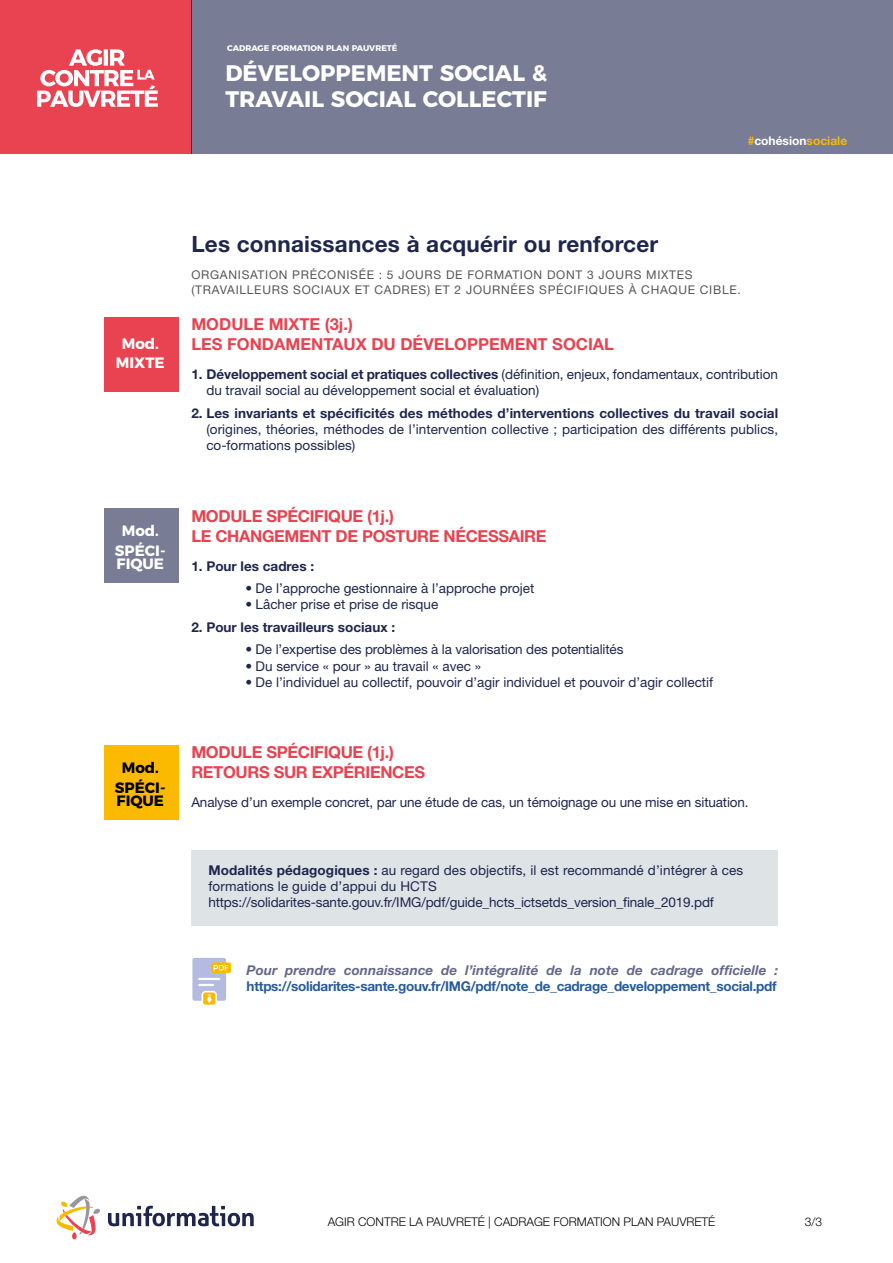
<style>
.page{position:relative;width:893px;height:1263px;background:#fff}
.page>*{position:absolute;margin:0;border:0;box-sizing:border-box;transform-origin:0 0}
.t1{font:700 22.5px/25.5px "Montserrat";color:#fff}
.t2{font:700 22.5px "Helvetica Neue LT Std";letter-spacing:.01em;color:#1e264e}
.t3{font:700 16.5px/19.8px "Helvetica Neue LT Std";letter-spacing:-.02em;color:#e94250}
.t4{font:700 16.5px/19.8px "Helvetica Neue LT Std";color:#e94250}
.t5{font:700 15px/19.5px "Montserrat";color:#fff;text-align:center}
.t6{font:700 15px/19.5px "Montserrat";color:#000;text-align:center}
.t7{font:13.5px/16.2px "Helvetica Neue LT Std";color:#1e264e}
.t8{font:700 13.5px "Helvetica Neue LT Std";letter-spacing:.005em;color:#1e264e}
.t9{font:700 13.5px "Helvetica Neue LT Std";letter-spacing:-.02em;color:#275b9b}
.t10{font:italic 700 13.5px "Helvetica Neue LT Std";letter-spacing:.005em;color:#64678b}
.t11{font:12px/14.4px "Helvetica Neue LT Std";letter-spacing:.06em;color:#575756}
.t12{font:300 12px "Helvetica Neue LT Std";color:#000}
.t13{font:700 12px "Helvetica Neue LT Std";color:#fbba00}
.t14{font:700 8.25px "Montserrat";color:#fff}
.s1{color:#fff}
.s2{font-weight:700}
</style>
<div class="page">
<svg style="left:56px;top:1195px;width:44px;height:44px"></svg>
<svg style="left:108px;top:1206px;width:146px;height:20px"></svg>
<div style="left:191px;top:850px;width:587px;height:76px;background:#dee3e6"></div>
<div style="left:191px;top:0;width:702px;height:153px;background:#787c94"></div>
<div style="left:0;top:0;width:191px;height:153px;background:#e94250"></div>
<svg style="left:37px;top:49px;width:121px;height:58px"></svg>
<div style="left:104px;top:317px;width:75px;height:75px;background:#e94250"></div>
<div style="left:104px;top:508px;width:75px;height:75px;background:#787c94"></div>
<div style="left:104px;top:745px;width:75px;height:75px;background:#fbba00"></div>
<div style="left:203px;top:992px;width:12px;height:13px;background:#fbba00;border-radius:3px"></div>
<div style="left:211px;top:962px;width:20px;height:11px;background:#fbba00;border-radius:2px"></div>
<svg style="left:192px;top:958px;width:36px;height:45px"></svg>
<p class="t14" style="left:227px;top:41px;width:172px">CADRAGE FORMATION PLAN PAUVRETÉ</p>
<h1 class="t1" style="left:225px;top:59px;width:323px">DÉVELOPPEMENT SOCIAL &amp;<br>TRAVAIL SOCIAL COLLECTIF</h1>
<p class="t13" style="left:748px;top:134px;width:101px">#<span class="s1">cohésion</span>sociale</p>
<p class="t5" style="left:116px;top:332px;width:50px">Mod.<br>MIXTE</p>
<p class="t5" style="left:115px;top:520px;width:52px">Mod.<br>SPÉCI-</p>
<p class="t5" style="left:117px;top:553px;width:49px">FIQUE</p>
<p class="t6" style="left:115px;top:757px;width:52px">Mod.<br>SPÉCI-</p>
<p class="t6" style="left:117px;top:790px;width:49px">FIQUE</p>
<h1 class="t2" style="left:191px;top:230px;width:468px">Les connaissances à acquérir ou renforcer</h1>
<p class="t11" style="left:191px;top:268px;width:551px">ORGANISATION PRÉCONISÉE : 5 JOURS DE FORMATION DONT 3 JOURS MIXTES (TRAVAILLEURS SOCIAUX ET CADRES) ET 2 JOURNÉES SPÉCIFIQUES À CHAQUE CIBLE.</p>
<p class="t4" style="left:191px;top:314px;width:424px">MODULE MIXTE (3j.)<br>LES FONDAMENTAUX DU DÉVELOPPEMENT SOCIAL</p>
<p class="t7" style="left:206px;top:366px;width:573px;text-indent:-15px"><span class="s2">1. Développement social et pratiques collectives</span> (définition, enjeux, fondamentaux, contribution du travail social au développement social et évaluation)</p>
<p class="t8" style="left:191px;top:405px;width:588px">2. Les invariants et spécificités des méthodes d’interventions collectives du travail social</p>
<p class="t7" style="left:206px;top:421px;width:573px">(origines, théories, méthodes de l’intervention collective ; participation des différents publics, co-formations possibles)</p>
<p class="t3" style="left:191px;top:506px;width:357px">MODULE SPÉCIFIQUE (1j.)<br>LE CHANGEMENT DE POSTURE NÉCESSAIRE</p>
<p class="t8" style="left:191px;top:557px;width:124px">1. Pour les cadres :</p>
<p class="t7" style="left:245px;top:580px;width:291px">• De l’approche gestionnaire à l’approche projet</p>
<p class="t7" style="left:245px;top:596px;width:195px">• Lâcher prise et prise de risque</p>
<p class="t8" style="left:191px;top:619px;width:205px">2. Pour les travailleurs sociaux :</p>
<p class="t7" style="left:245px;top:641px;width:380px">• De l’expertise des problèmes à la valorisation des potentialités</p>
<p class="t7" style="left:245px;top:657px;width:237px">• Du service « pour » au travail « avec »</p>
<p class="t7" style="left:245px;top:674px;width:469px">• De l’individuel au collectif, pouvoir d’agir individuel et pouvoir d’agir collectif</p>
<p class="t3" style="left:191px;top:742px;width:235px">MODULE SPÉCIFIQUE (1j.)<br>RETOURS SUR EXPÉRIENCES</p>
<p class="t7" style="left:191px;top:794px;width:559px">Analyse d’un exemple concret, par une étude de cas, un témoignage ou une mise en situation.</p>
<p class="t7" style="left:208px;top:862px;width:536px"><span class="s2">Modalités pédagogiques :</span> au regard des objectifs, il est recommandé d’intégrer à ces formations le guide d’appui du HCTS https://solidarites-sante.gouv.fr/IMG/pdf/guide_hcts_ictsetds_version_finale_2019.pdf</p>
<p class="t10" style="left:247px;top:962px;width:533px">Pour prendre connaissance de l’intégralité de la note de cadrage officielle :</p>
<p class="t9" style="left:247px;top:978px;width:532px">https://solidarites-sante.gouv.fr/IMG/pdf/note_de_cadrage_developpement_social.pdf</p>
<p class="t12" style="left:328px;top:1214px;width:389px">AGIR CONTRE LA PAUVRETÉ | CADRAGE FORMATION PLAN PAUVRETÉ</p>
<p class="t12" style="left:805px;top:1214px;width:19px">3/3</p>
</div>
